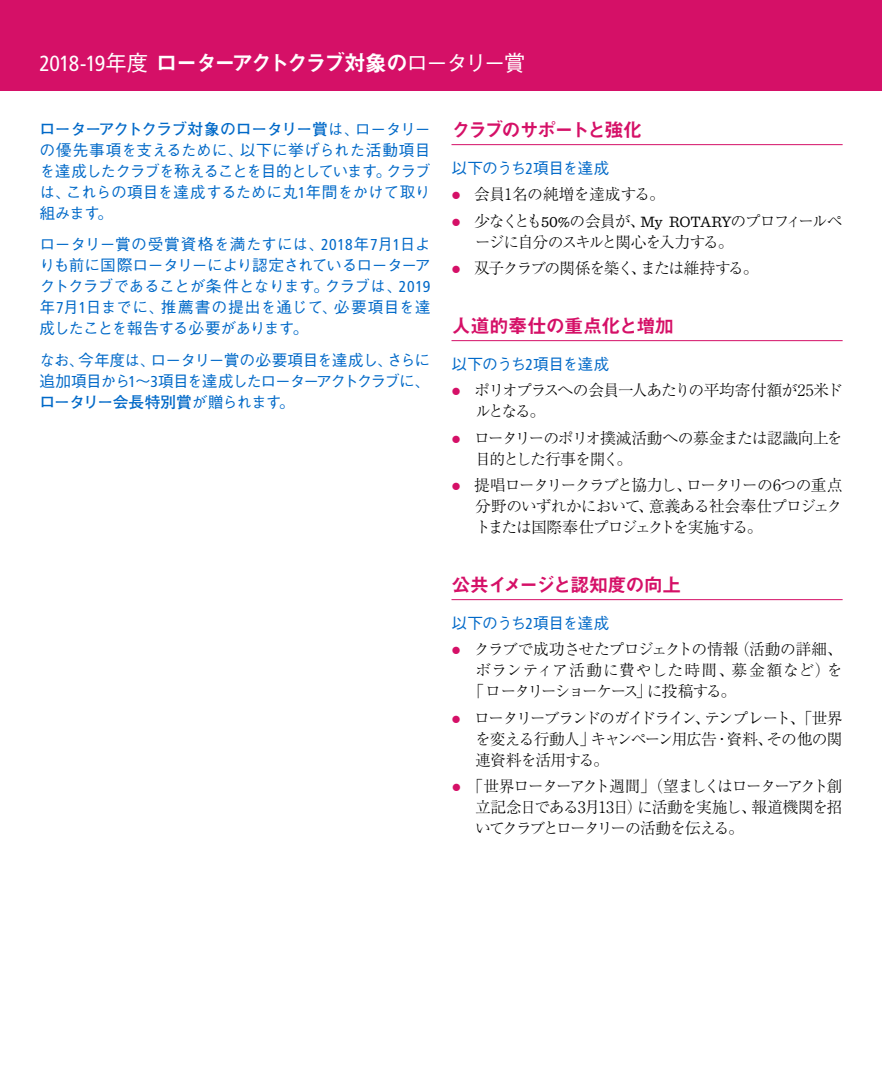
<style>
.page{position:relative;width:882px;height:1071px;background:#fff}
.page>*{position:absolute;margin:0;border:0;box-sizing:border-box;transform-origin:0 0}
.t1{font:21.88px "Midashi Go Pr 6 N MB31";letter-spacing:-.135em;color:#fff}
.t2{font:19.25px "Midashi Go Pr 6 N MB31";letter-spacing:-.07em;color:#d51067}
.t3{font:19.25px "Midashi Go Pr 6 N MB31";letter-spacing:-.035em;color:#d51067}
.t4{font:19.25px "Midashi Go Pr 6 N MB31";letter-spacing:-.11em;color:#d51067}
.t5{font:300 15.75px/21px "Ryumin Pr 6 N";letter-spacing:-.07em;color:#000;text-align:justify}
.t6{font:500 15.75px/21px "Gothic BBB Pr 6 N";letter-spacing:-.045em;color:#0069c8;text-align:justify}
.t7{font:500 15.75px/21px "Gothic BBB Pr 6 N";letter-spacing:-.07em;color:#0069c8}
.t8{font:300 15.75px/21px "Ryumin Pr 6 N";letter-spacing:-.105em;color:#000}
.t9{font:700 15.75px "Futo Go B101 Pr 6 N";letter-spacing:-.025em;color:#0069c8}
.t10{font:300 15.75px "Ryumin Pr 6 N";letter-spacing:-.03em;color:#000}
.t11{font:300 15.75px "Ryumin Pr 6 N";letter-spacing:.045em;color:#000}
.t12{font:300 15.75px "Ryumin Pr 6 N";letter-spacing:-.12em;color:#000}
.s1{font-family:"Frutiger LT Std";font-stretch:condensed}
.s2{font-family:"Gothic BBB Pr 6 N";font-weight:500}
.s3{font-family:"Frutiger LT Std";font-weight:400;font-stretch:condensed}
.s4{color:#d51067}
.s5{font-family:"Sentinel";font-weight:400}
</style>
<div class="page">
<div style="left:0;top:0;width:882px;height:91px;background:#d51067"></div>
<hr style="left:452px;top:144px;width:391px;height:1px;background:#d51067">
<hr style="left:452px;top:340px;width:391px;height:1px;background:#d51067">
<hr style="left:452px;top:599px;width:391px;height:1px;background:#d51067">
<h1 class="t1" style="left:39px;top:46px;width:488px"><span class="s1">2018</span><span class="s2">-</span><span class="s1">19</span><span class="s2">年度</span>ローターアクトクラブ対象の<span class="s2">ロータリー賞</span></h1>
<p class="t9" style="left:39px;top:116px;width:393px">ローターアクトクラブ対象のロータリー賞<span class="s2">は、ロータリー</span></p>
<p class="t6" style="left:39px;top:138px;width:393px">の優先事項を支えるために、以下に挙げられた活動項目を達成したクラブを称えることを目的としています。クラブは、これらの項目を達成するために丸<span class="s3">1</span>年間をかけて取り組みます。</p>
<p class="t6" style="left:39px;top:233px;width:393px">ロータリー賞の受賞資格を満たすには、<span class="s3">2018</span>年<span class="s3">7</span>月<span class="s3">1</span>日よりも前に国際ロータリーにより認定されているローターアクトクラブであることが条件となります。クラブは、<span class="s3">2019</span>年<span class="s3">7</span>月<span class="s3">1</span>日までに、推薦書の提出を通じて、必要項目を達成したことを報告する必要があります。</p>
<p class="t7" style="left:39px;top:348px;width:393px">なお、今年度は、ロータリー賞の必要項目を達成し、さらに追加項目から<span class="s3">1</span>～<span class="s3">3</span>項目を達成したローターアクトクラブに、</p>
<p class="t9" style="left:39px;top:389px;width:257px">ロータリー会長特別賞<span class="s2">が贈られます。</span></p>
<p class="t4" style="left:452px;top:115px;width:192px">クラブのサポートと強化</p>
<p class="t6" style="left:452px;top:157px;width:160px">以下のうち<span class="s3">2</span>項目を達成</p>
<p class="t10" style="left:451px;top:182px;width:215px"><span class="s4">●</span> 会員1名の純増を達成する。</p>
<p class="t8" style="left:475px;top:209px;width:369px;text-indent:-24px"><span class="s4">●</span> 少なくとも<span class="s5">50%</span>の会員が、<span class="s5">My ROTARY</span>のプロフィールページに自分のスキルと関心を入力する。</p>
<p class="t5" style="left:451px;top:257px;width:309px"><span class="s4">●</span> 双子クラブの関係を築く、または維持する。</p>
<p class="t3" style="left:452px;top:311px;width:224px">人道的奉仕の重点化と増加</p>
<p class="t6" style="left:452px;top:353px;width:160px">以下のうち<span class="s3">2</span>項目を達成</p>
<p class="t5" style="left:475px;top:379px;width:369px;text-indent:-24px"><span class="s4">●</span> ポリオプラスへの会員一人あたりの平均寄付額が25米ドルとなる。</p>
<p class="t5" style="left:475px;top:426px;width:369px;text-indent:-24px"><span class="s4">●</span> ロータリーのポリオ撲滅活動への募金または認識向上を目的とした行事を開く。</p>
<p class="t5" style="left:475px;top:474px;width:369px;text-indent:-24px"><span class="s4">●</span> 提唱ロータリークラブと協力し、ロータリーの6つの重点分野のいずれかにおいて、意義ある社会奉仕プロジェクトまたは国際奉仕プロジェクトを実施する。</p>
<p class="t2" style="left:452px;top:570px;width:232px">公共イメージと認知度の向上</p>
<p class="t6" style="left:452px;top:612px;width:160px">以下のうち<span class="s3">2</span>項目を達成</p>
<p class="t10" style="left:451px;top:637px;width:393px"><span class="s4">●</span> クラブで成功させたプロジェクトの情報（活動の詳細、</p>
<p class="t11" style="left:475px;top:658px;width:369px">ボランティア活動に費やした時間、募金額など）を</p>
<p class="t12" style="left:468px;top:679px;width:269px">「ロータリーショーケース」に投稿する。</p>
<p class="t5" style="left:475px;top:706px;width:369px;text-indent:-24px"><span class="s4">●</span> ロータリーブランドのガイドライン、テンプレート、「世界を変える行動人」キャンペーン用広告・資料、その他の関連資料を活用する。</p>
<p class="t5" style="left:475px;top:775px;width:369px;text-indent:-23px"><span class="s4">●</span> 「世界ローターアクト週間」（望ましくはローターアクト創立記念日である3月13日）に活動を実施し、報道機関を招いてクラブとロータリーの活動を伝える。</p>
</div>
